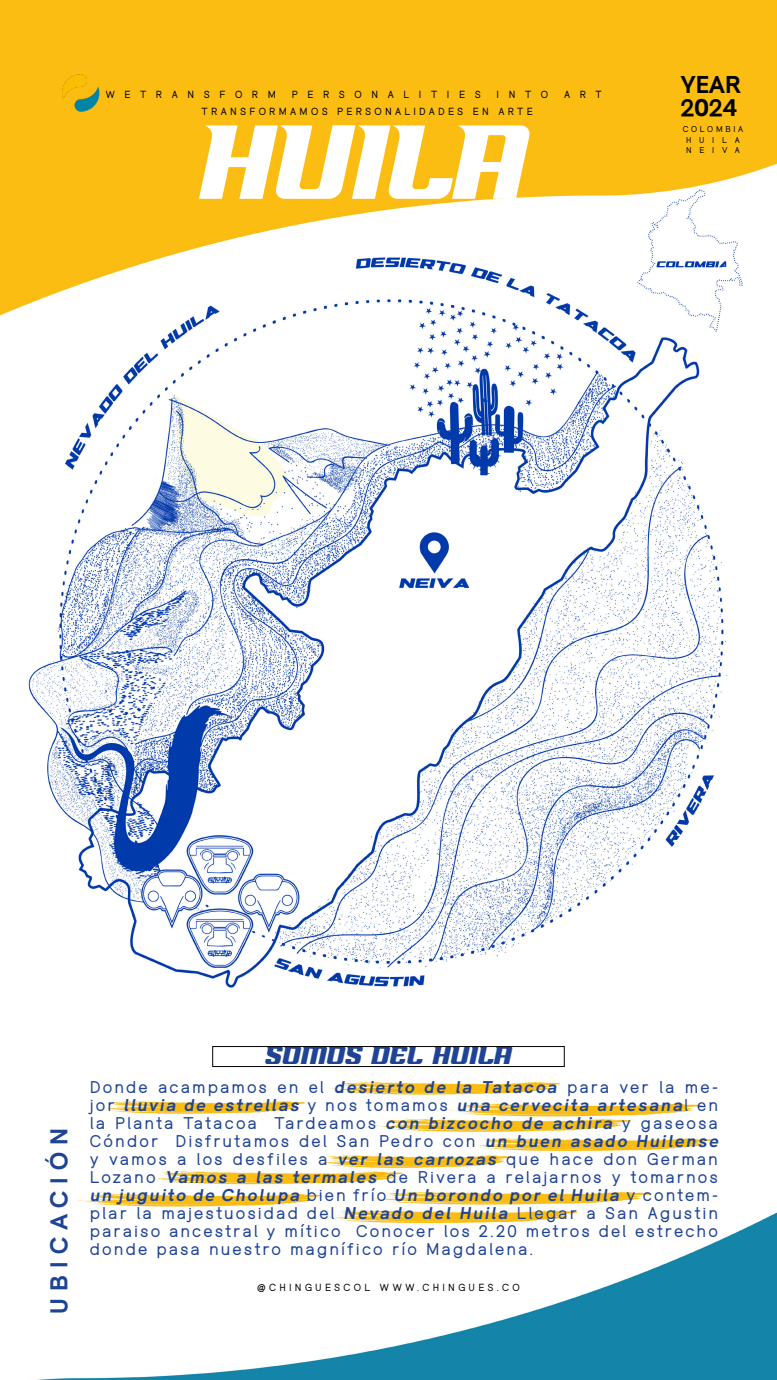
<style>
.page{position:relative;width:777px;height:1380px;background:#fff}
.page>*{position:absolute;margin:0;border:0;box-sizing:border-box;transform-origin:0 0}
.t1{font:122.5px "Groger";letter-spacing:-.01em;color:#fff}
.t2{font:29.38px "Groger";letter-spacing:-.01em;color:#1f4395}
.t3{font:700 25px "Rovelle Uno";letter-spacing:.285em;color:#1f4395}
.t4{font:700 25px/23.1px "Rovelle Uno";color:#000}
.t5{font:17.5px/18px "Rovelle Uno";letter-spacing:.115em;color:#1f4395;text-align:justify}
.t6{font:10.62px "Rovelle Uno";letter-spacing:.31em;color:#000}
.t7{font:8.75px/10.5px "Rovelle Uno";letter-spacing:.835em;color:#000;text-align:center}
.s1{font-weight:700;font-style:italic}
</style>
<div class="page">
<img style="left:0;top:0;width:776px;height:1380px">
<img style="left:58px;top:69px;width:47px;height:49px">
<div style="left:212px;top:1046px;width:352px;height:21px;border:1px solid #000"></div>
<p class="t6" style="left:106px;top:88px;width:172px">W E T R A N S F O R M</p>
<p class="t6" style="left:292px;top:88px;width:190px">P E R S O N A L I T I E S</p>
<p class="t6" style="left:496px;top:88px;width:53px">I N T O</p>
<p class="t6" style="left:563px;top:88px;width:39px">A R T</p>
<p class="t6" style="left:201px;top:105px;width:332px">TRANSFORMAMOS PERSONALIDADES EN ARTE</p>
<h1 class="t1" style="left:199px;top:88px;width:331px">HUILA</h1>
<h3 class="t4" style="left:680px;top:73px;width:62px">YEAR<br>2024</h3>
<p class="t7" style="left:682px;top:124px;width:62px">COLOMBIA<br>HUILA<br>NEIVA</p>
<h3 class="t3" style="left:44px;top:1314px;width:188px;rotate:-90deg">UBICACIÓN</h3>
<h2 class="t2" style="left:265px;top:1038px;width:248px">SOMOS DEL HUILA</h2>
<p class="t5" style="left:90px;top:1078px;width:629px">Donde acampamos en el <span class="s1">desierto de la Tatacoa</span> para ver la me&shy;jor <span class="s1">lluvia de estrellas</span> y nos tomamos <span class="s1">una cervecita artesana</span>l en la Planta Tatacoa Tardeamos <span class="s1">con bizcocho de achira</span> y gaseosa Cóndor Disfrutamos del San Pedro con <span class="s1">un buen asado Huilense </span>y vamos a los desfiles a <span class="s1">ver las carrozas</span> que hace don German Lozano <span class="s1">Vamos a las termales</span> de Rivera a relajarnos y tomarnos <span class="s1">un juguito de Cholupa</span> bien frío <span class="s1">Un borondo por el Huila</span> y contem&shy;plar la majestuosidad del <span class="s1">Nevado del Huila</span> Llegar a San Agustin paraiso ancestral y mítico Conocer los 2.20 metros del estrecho donde pasa nuestro magnífico río Magdalena.</p>
<p class="t6" style="left:257px;top:1282px;width:264px">@CHINGUESCOL WWW.CHINGUES.CO</p>
</div>
